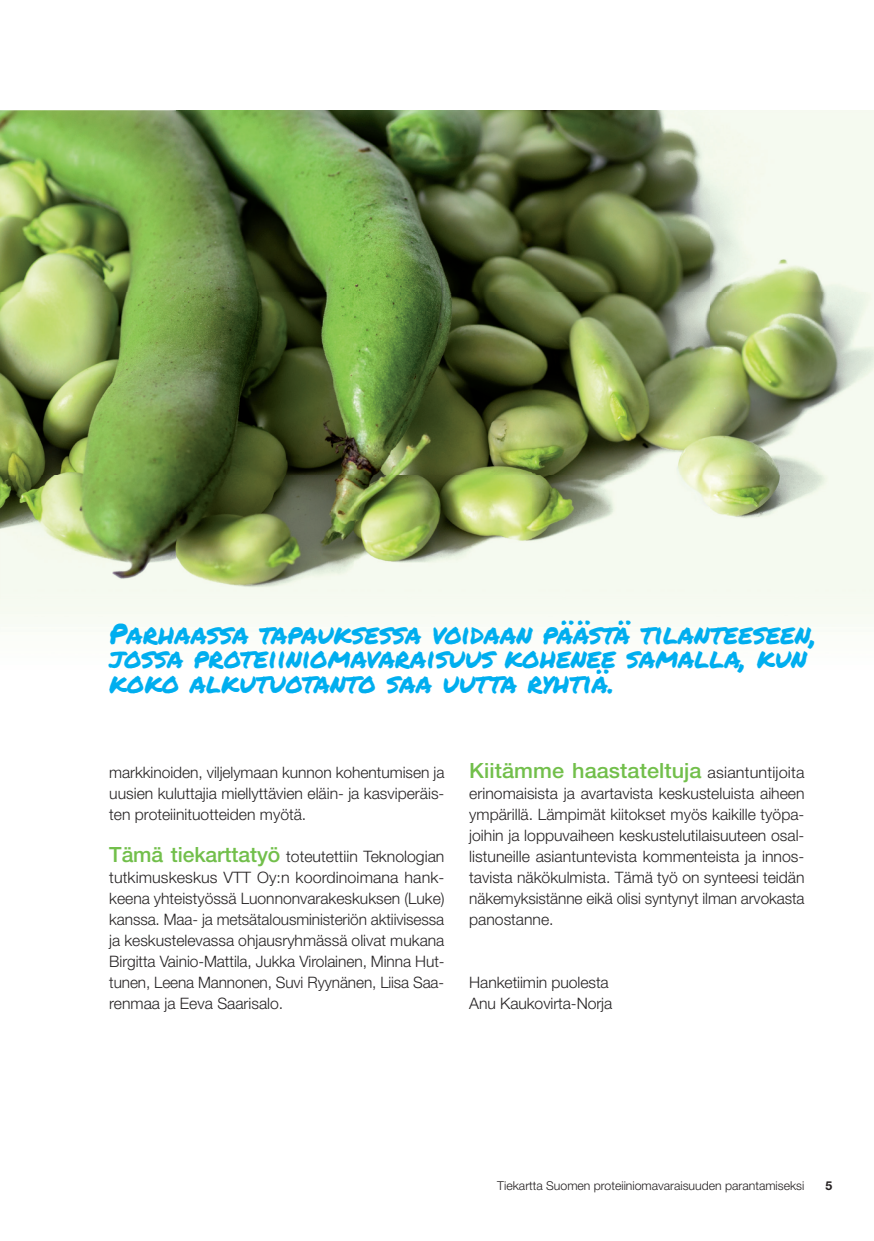
<style>
.page{position:relative;width:874px;height:1241px;background:#fff}
.page>*{position:absolute;margin:0;border:0;box-sizing:border-box;transform-origin:0 0}
.t1{font:28px/24.5px "Permanent Marker";color:#00aeef}
.t2{font:500 21px "Helvetica Neue";letter-spacing:.005em;color:#72bf4b}
.t3{font:300 15.75px/21px "Helvetica Neue";letter-spacing:-.005em;color:#262324;text-align:justify}
.t4{font:300 12.25px "Helvetica Neue";color:#231f20}
.t5{font:700 12.25px "Helvetica Neue";color:#231f20}
.s1{font-weight:500;font-size:21px;color:#72bf4b}
.s2{font-weight:300;font-size:15.75px;color:#262324}
</style>
<div class="page">
<img style="left:0;top:110px;width:873px;height:517px">
<h1 class="t1" style="left:109px;top:620px;width:708px">Parhaassa tapauksessa voidaan päästä tilanteeseen, jossa proteiiniomavaraisuus kohenee samalla, kun koko alkutuotanto saa uutta ryhtiä.</h1>
<p class="t3" style="left:109px;top:761px;width:336px">markkinoiden, viljelymaan kunnon kohentumisen ja uusien kuluttajia miellyttävien eläin- ja kasviperäis&shy;ten proteiinituotteiden myötä.</p>
<p class="t3" style="left:109px;top:845px;width:337px"><span class="s1">Tämä tiekarttatyö</span> toteutettiin Teknologian tutkimuskeskus VTT Oy:n koordinoimana hank&shy;keena yhteistyössä Luonnonvarakeskuksen (Luke) kanssa. Maa- ja metsätalousministeriön aktiivisessa ja keskustelevassa ohjausryhmässä olivat mukana Birgitta Vainio-Mattila, Jukka Virolainen, Minna Hut&shy;tunen, Leena Mannonen, Suvi Ryynänen, Liisa Saa&shy;renmaa ja Eeva Saarisalo.</p>
<h2 class="t2" style="left:469px;top:757px;width:336px">Kiitämme haastateltuja <span class="s2">asiantuntijoita</span></h2>
<p class="t3" style="left:469px;top:782px;width:337px">erinomaisista ja avartavista keskusteluista aiheen ympärillä. Lämpimät kiitokset myös kaikille työpa&shy;joihin ja loppuvaiheen keskustelutilaisuuteen osal&shy;listuneille asiantuntevista kommenteista ja innos&shy;tavista näkökulmista. Tämä työ on synteesi teidän näkemyksistänne eikä olisi syntynyt ilman arvokasta panostanne.</p>
<p class="t3" style="left:469px;top:971px;width:144px">Hanketiimin puolesta<br>Anu Kaukovirta-Norja</p>
<p class="t4" style="left:497px;top:1177px;width:309px">Tiekartta Suomen proteiiniomavaraisuuden parantamiseksi</p>
<p class="t5" style="left:825px;top:1177px;width:8px">5</p>
</div>
